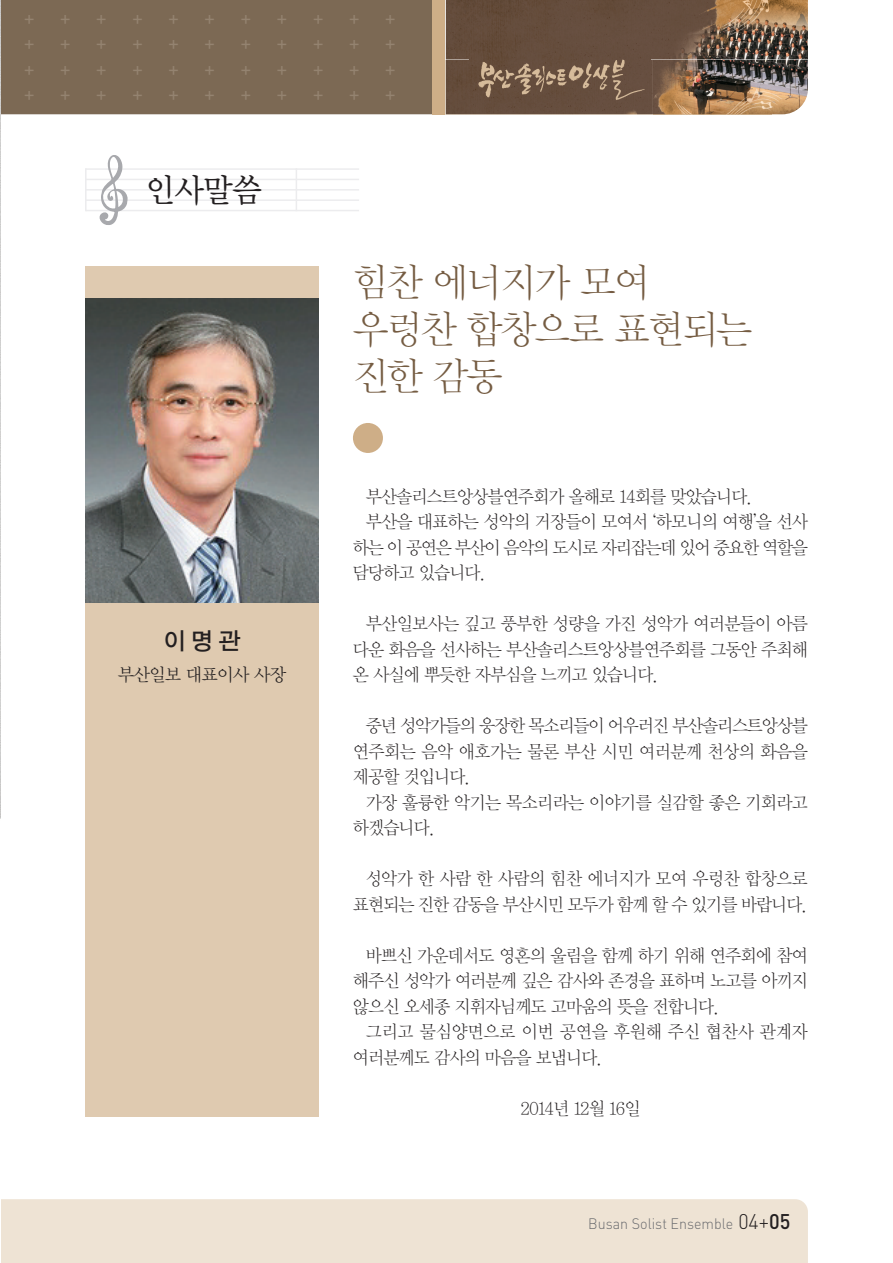
<style>
.page{position:relative;width:893px;height:1263px;background:#fff}
.page>*{position:absolute;margin:0;border:0;box-sizing:border-box;transform-origin:0 0}
.t1{font:39px/47.2px "YDVY Mj O11";letter-spacing:-.05em;color:#755c42}
.t2{font:33px "Y Mj O13";color:#231f20;scale:.95 1}
.t3{font:24px "YDVYGO13";color:#231f20}
.t4{font:21px/25.5px "DIN";color:#948370;text-align:justify}
.t5{font:18px/25.5px "YDVY Mj O11";letter-spacing:-.05em;color:#231f20;text-align:justify;scale:.95 1}
.t6{font:18px/25.5px "YDVY Mj O11";letter-spacing:-.005em;color:#231f20;scale:.95 1}
.t7{font:18px "YDVY Mj O11";letter-spacing:-.075em;color:#231f20;scale:.95 1}
.t8{font:18px "YDVY Mj O12";letter-spacing:-.05em;color:#231f20}
.t9{font:300 15px "DIN";color:#6c6d70;scale:.95 1}
.s1{font-size:21px;color:#231f20}
.s2{font-weight:500;font-size:21px;color:#231f20}
</style>
<div class="page">
<div style="left:1px;top:1199px;width:807px;height:64px;background:#eee3d4"></div>
<div style="left:1px;top:52px;width:432px;height:62px;background:#7c6954"></div>
<div style="left:0;top:0;width:445px;height:52px;background:#7c6954"></div>
<div style="left:433px;top:0;width:339px;height:114px;background:#ceae87"></div>
<img style="left:653px;top:60px;width:155px;height:54px">
<div style="left:446px;top:60px;width:207px;height:54px;background:#654d3d"></div>
<img style="left:446px;top:0;width:362px;height:60px">
<img style="left:469px;top:54px;width:181px;height:52px">
<img style="left:0;top:1px;width:1px;height:818px">
<hr style="left:86px;top:168px;width:273px;height:2px;background:#ececee">
<hr style="left:86px;top:179px;width:273px;height:1px;background:#ececee">
<hr style="left:86px;top:189px;width:273px;height:2px;background:#ececee">
<hr style="left:86px;top:199px;width:273px;height:2px;background:#ececee">
<hr style="left:86px;top:210px;width:273px;height:1px;background:#ececee">
<hr style="left:85px;top:168px;width:2px;height:43px;background:#ececee">
<hr style="left:296px;top:168px;width:1px;height:43px;background:#ececee">
<svg style="left:99px;top:155px;width:29px;height:70px"></svg>
<div style="left:85px;top:266px;width:234px;height:851px;background:#dfcab0"></div>
<img style="left:85px;top:299px;width:234px;height:303px">
<div style="left:353px;top:423px;width:30px;height:30px;background:#ceae87;border-radius:50%"></div>
<p class="t4" style="left:24px;top:5px;width:374px">+++++++++++ +++++++++++ +++++++++++ +++++++++++</p>
<h2 class="t2" style="left:145px;top:169px;width:126px">인사말씀</h2>
<h3 class="t3" style="left:164px;top:626px;width:78px">이명관</h3>
<p class="t8" style="left:118px;top:664px;width:170px">부산일보 대표이사 사장</p>
<h1 class="t1" style="left:353px;top:259px;width:401px">힘찬 에너지가 모여 우렁찬 합창으로 표현되는 진한 감동</h1>
<p class="t5" style="left:366px;top:484px;width:409px">부산솔리스트앙상블연주회가 올해로 14회를 맞았습니다.</p>
<p class="t5" style="left:366px;top:509px;width:467px">부산을 대표하는 성악의 거장들이 모여서 ‘하모니의 여행’을 선사</p>
<p class="t7" style="left:353px;top:537px;width:480px">하는 이 공연은 부산이 음악의 도시로 자리잡는데 있어 중요한 역할을</p>
<p class="t5" style="left:353px;top:560px;width:142px">담당하고 있습니다.</p>
<p class="t5" style="left:353px;top:611px;width:480px;text-indent:13px">부산일보사는 깊고 풍부한 성량을 가진 성악가 여러분들이 아름 다운 화음을 선사하는 부산솔리스트앙상블연주회를 그동안 주최해 온 사실에 뿌듯한 자부심을 느끼고 있습니다.</p>
<p class="t5" style="left:353px;top:713px;width:480px;text-indent:13px">중년 성악가들의 웅장한 목소리들이 어우러진 부산솔리스트앙상블 연주회는 음악 애호가는 물론 부산 시민 여러분께 천상의 화음을 제공할 것입니다.</p>
<p class="t5" style="left:353px;top:790px;width:480px;text-indent:13px">가장 훌륭한 악기는 목소리라는 이야기를 실감할 좋은 기회라고 하겠습니다.</p>
<p class="t5" style="left:353px;top:866px;width:480px;text-align:right">성악가 한 사람 한 사람의 힘찬 에너지가 모여 우렁찬 합창으로 표현되는 진한 감동을 부산시민 모두가 함께 할 수 있기를 바랍니다.</p>
<p class="t5" style="left:353px;top:943px;width:480px;text-indent:13px">바쁘신 가운데서도 영혼의 울림을 함께 하기 위해 연주회에 참여 해주신 성악가 여러분께 깊은 감사와 존경을 표하며 노고를 아끼지 않으신 오세종 지휘자님께도 고마움의 뜻을 전합니다.</p>
<p class="t6" style="left:353px;top:1019px;width:480px;text-indent:13px">그리고 물심양면으로 이번 공연을 후원해 주신 협찬사 관계자 여러분께도 감사의 마음을 보냅니다.</p>
<p class="t5" style="left:520px;top:1096px;width:128px">2014년 12월 16일</p>
<p class="t9" style="left:588px;top:1215px;width:214px">Busan Solist Ensemble <span class="s1">04+</span><span class="s2">05</span></p>
</div>
